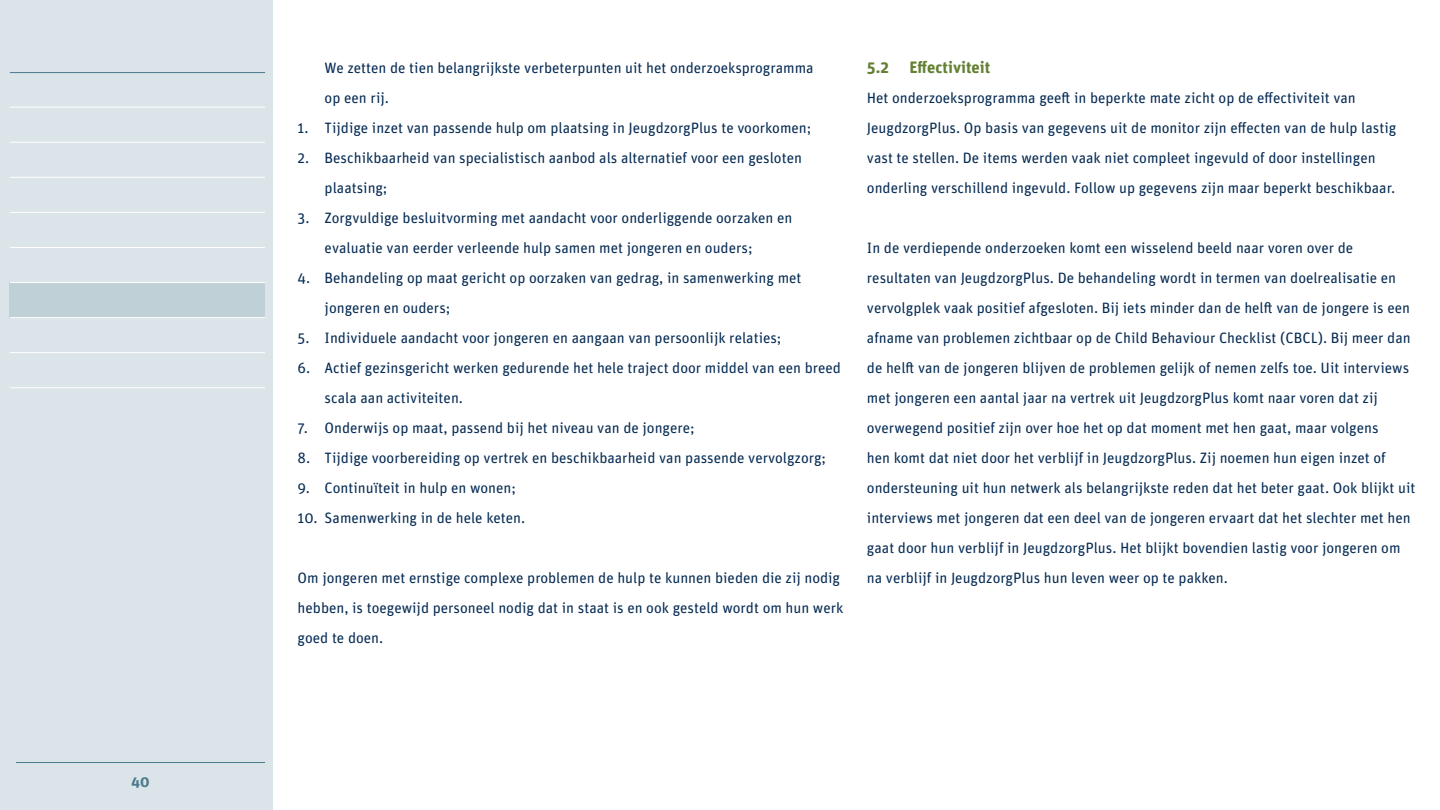
<style>
.page{position:relative;width:1440px;height:810px;background:#fff}
.page>*{position:absolute;margin:0;border:0;box-sizing:border-box;transform-origin:0 0}
.t1{font:700 16.5px "Unit Rounded Pro";color:#648033}
.t2{font:15px/30px "Unit Rounded Pro";color:#072c54}
.t3{font:700 15px "Unit Rounded Pro";color:#4b7a8c}
</style>
<div class="page">
<div style="left:0;top:0;width:273px;height:810px;background:#dbe4e8"></div>
<hr style="left:16px;top:762px;width:249px;height:1px;background:#4b7a8c">
<div style="left:10px;top:283px;width:255px;height:35px;background:#c0d0d7"></div>
<hr style="left:10px;top:72px;width:255px;height:1px;background:#4b7a8c">
<hr style="left:10px;top:107px;width:255px;height:1px;background:#fff">
<hr style="left:10px;top:142px;width:255px;height:1px;background:#fff">
<hr style="left:10px;top:177px;width:255px;height:1px;background:#fff">
<hr style="left:10px;top:212px;width:255px;height:1px;background:#fff">
<hr style="left:10px;top:247px;width:255px;height:1px;background:#fff">
<hr style="left:10px;top:282px;width:255px;height:1px;background:#fff">
<hr style="left:10px;top:317px;width:255px;height:1px;background:#fff">
<hr style="left:10px;top:353px;width:255px;height:1px;background:#fff">
<hr style="left:10px;top:388px;width:255px;height:1px;background:#fff">
<p class="t3" style="left:131px;top:771px;width:20px">40</p>
<p class="t2" style="left:325px;top:52px;width:490px">We zetten de tien belangrijkste verbeterpunten uit het onderzoeksprogramma op een rij.</p>
<p class="t2" style="left:298px;top:112px;width:515px">1. Tijdige inzet van passende hulp om plaatsing in JeugdzorgPlus te voorkomen;</p>
<p class="t2" style="left:325px;top:142px;width:479px;text-indent:-27px">2. Beschikbaarheid van specialistisch aanbod als alternatief voor een gesloten plaatsing;</p>
<p class="t2" style="left:325px;top:202px;width:469px;text-indent:-27px">3. Zorgvuldige besluitvorming met aandacht voor onderliggende oorzaken en evaluatie van eerder verleende hulp samen met jongeren en ouders;</p>
<p class="t2" style="left:325px;top:262px;width:478px;text-indent:-27px">4. Behandeling op maat gericht op oorzaken van gedrag, in samenwerking met jongeren en ouders;</p>
<p class="t2" style="left:298px;top:322px;width:485px">5. Individuele aandacht voor jongeren en aangaan van persoonlijk relaties;</p>
<p class="t2" style="left:325px;top:352px;width:518px;text-indent:-27px">6. Actief gezinsgericht werken gedurende het hele traject door middel van een breed scala aan activiteiten.</p>
<p class="t2" style="left:298px;top:412px;width:399px">7. Onderwijs op maat, passend bij het niveau van de jongere;</p>
<p class="t2" style="left:298px;top:442px;width:530px">8. Tijdige voorbereiding op vertrek en beschikbaarheid van passende vervolgzorg;</p>
<p class="t2" style="left:298px;top:472px;width:220px">9. Continuïteit in hulp en wonen;</p>
<p class="t2" style="left:298px;top:502px;width:229px">10. Samenwerking in de hele keten.</p>
<p class="t2" style="left:298px;top:562px;width:547px">Om jongeren met ernstige complexe problemen de hulp te kunnen bieden die zij nodig hebben, is toegewijd personeel nodig dat in staat is en ook gesteld wordt om hun werk goed te doen.</p>
<p class="t1" style="left:867px;top:55px;width:125px">5.2 Effectiviteit</p>
<p class="t2" style="left:867px;top:82px;width:531px">Het onderzoeksprogramma geeft in beperkte mate zicht op de effectiviteit van JeugdzorgPlus. Op basis van gegevens uit de monitor zijn effecten van de hulp lastig vast te stellen. De items werden vaak niet compleet ingevuld of door instellingen onderling verschillend ingevuld. Follow up gegevens zijn maar beperkt beschikbaar.</p>
<p class="t2" style="left:867px;top:232px;width:550px">In de verdiepende onderzoeken komt een wisselend beeld naar voren over de resultaten van JeugdzorgPlus. De behandeling wordt in termen van doelrealisatie en vervolgplek vaak positief afgesloten. Bij iets minder dan de helft van de jongere is een afname van problemen zichtbaar op de Child Behaviour Checklist (CBCL). Bij meer dan de helft van de jongeren blijven de problemen gelijk of nemen zelfs toe. Uit interviews met jongeren een aantal jaar na vertrek uit JeugdzorgPlus komt naar voren dat zij overwegend positief zijn over hoe het op dat moment met hen gaat, maar volgens<br>hen komt dat niet door het verblijf in JeugdzorgPlus. Zij noemen hun eigen inzet of ondersteuning uit hun netwerk als belangrijkste reden dat het beter gaat. Ook blijkt uit interviews met jongeren dat een deel van de jongeren ervaart dat het slechter met hen gaat door hun verblijf in JeugdzorgPlus. Het blijkt bovendien lastig voor jongeren om na verblijf in JeugdzorgPlus hun leven weer op te pakken.</p>
</div>
